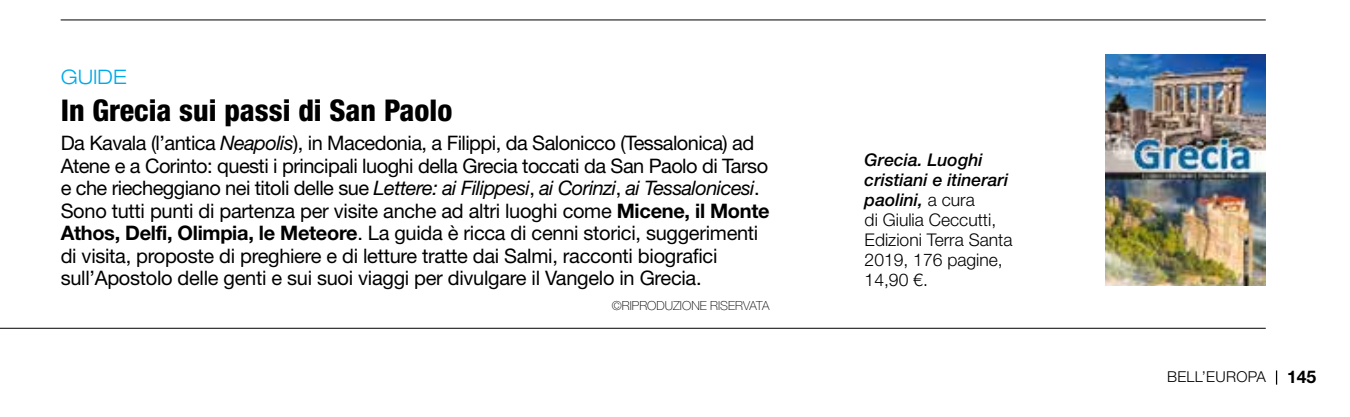
<style>
.page{position:relative;width:1350px;height:417px;background:#fff}
.page>*{position:absolute;margin:0;border:0;box-sizing:border-box;transform-origin:0 0}
.t1{font:800 condensed 30px "Helvetica Neue LT Std";color:#000}
.t2{font:20px/22.5px "Helvetica Neue LT Std";letter-spacing:-.015em;color:#000}
.t3{font:300 expanded 20px "Helvetica Neue LT Std";color:#00aaea}
.t4{font:300 17.5px/20px "Helvetica Neue LT Std";color:#000}
.t5{font:300 15px "Helvetica Neue LT Std";letter-spacing:.02em;color:#000}
.t6{font:100 12.5px "Helvetica Neue LT Std";color:#000}
.s1{font-style:italic}
.s2{font-weight:700}
.s3{font-weight:500;font-style:italic}
.s4{font-weight:700;font-size:17.5px}
</style>
<div class="page">
<img style="left:1106px;top:54px;width:159px;height:232px">
<hr style="left:0;top:328px;width:1265px;height:1px;background:#000">
<hr style="left:61px;top:20px;width:1204px;height:1px;background:#000">
<svg style="left:1276px;top:370px;width:1px;height:15px"></svg>
<p class="t3" style="left:61px;top:65px;width:68px">GUIDE</p>
<h1 class="t1" style="left:61px;top:92px;width:393px">In Grecia sui passi di San Paolo</h1>
<p class="t2" style="left:61px;top:132px;width:710px">Da Kavala (l’antica <span class="s1">Neapolis</span>), in Macedonia, a Filippi, da Salonicco (Tessalonica) ad Atene e a Corinto: questi i principali luoghi della Grecia toccati da San Paolo di Tarso e che riecheggiano nei titoli delle sue <span class="s1">Lettere: ai Filippesi</span>, <span class="s1">ai Corinzi</span>, <span class="s1">ai Tessalonicesi</span>.<br>Sono tutti punti di partenza per visite anche ad altri luoghi come <span class="s2">Micene, il Monte Athos, Delfi, Olimpia, le Meteore</span>. La guida è ricca di cenni storici, suggerimenti di visita, proposte di preghiere e di letture tratte dai Salmi, racconti biografici sull’Apostolo delle genti e sui suoi viaggi per divulgare il Vangelo in Grecia.</p>
<p class="t6" style="left:612px;top:298px;width:159px">©RIPRODUZIONE RISERVATA</p>
<p class="t4" style="left:864px;top:149px;width:149px"><span class="s3">Grecia. Luoghi cristiani e itinerari paolini,</span> a cura<br>di Giulia Ceccutti,<br>Edizioni Terra Santa<br>2019, 176 pagine,<br>14,90 €.</p>
<p class="t5" style="left:1167px;top:368px;width:151px">BELL’EUROPA <span class="s4">145</span></p>
</div>
